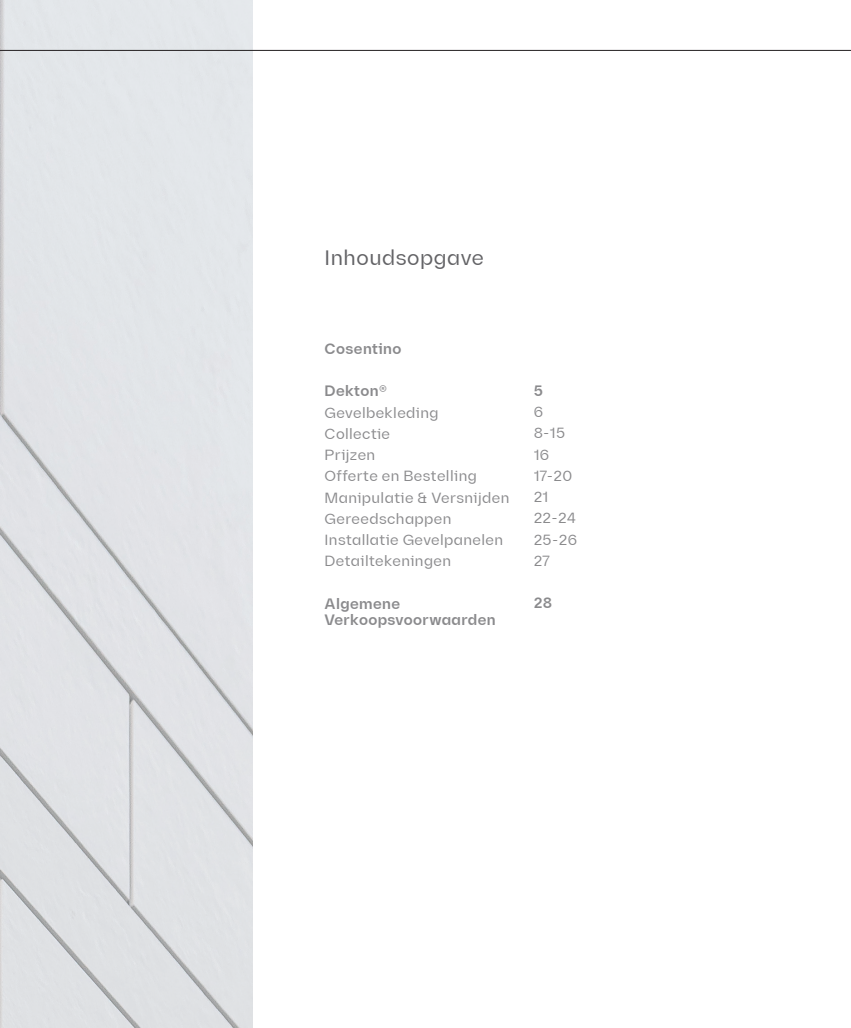
<style>
.page{position:relative;width:851px;height:1028px;background:#fff}
.page>*{position:absolute;margin:0;border:0;box-sizing:border-box;transform-origin:0 0}
.t1{font:21.25px "Diagramm";letter-spacing:.025em;color:#636366}
.t2{font:15px/21.2px "Diagramm";letter-spacing:.025em;color:#636366}
.t3{font:600 15px/16.2px "Diagramm";letter-spacing:.025em;color:#636366}
</style>
<div class="page">
<div style="left:0;top:0;width:252px;height:1028px;background:#e1e3e7"></div>
<hr style="left:0;top:50px;width:850px;height:1px;background:#231f20">
<h1 class="t1" style="left:324px;top:245px;width:161px">Inhoudsopgave</h1>
<p class="t3" style="left:324px;top:340px;width:78px">Cosentino</p>
<p class="t3" style="left:324px;top:383px;width:64px">Dekton®</p>
<p class="t2" style="left:324px;top:402px;width:186px">Gevelbekleding<br>Collectie<br>Prijzen<br>Offerte en Bestelling<br>Manipulatie &amp; Versnijden<br>Gereedschappen<br>Installatie Gevelpanelen<br>Detailtekeningen</p>
<p class="t3" style="left:324px;top:596px;width:173px">Algemene<br>Verkoopsvoorwaarden</p>
<p class="t3" style="left:533px;top:382px;width:11px">5</p>
<p class="t2" style="left:533px;top:401px;width:45px">6<br>8-15<br>16<br>17-20<br>21<br>22-24<br>25-26<br>27</p>
<p class="t3" style="left:533px;top:595px;width:20px">28</p>
</div>
